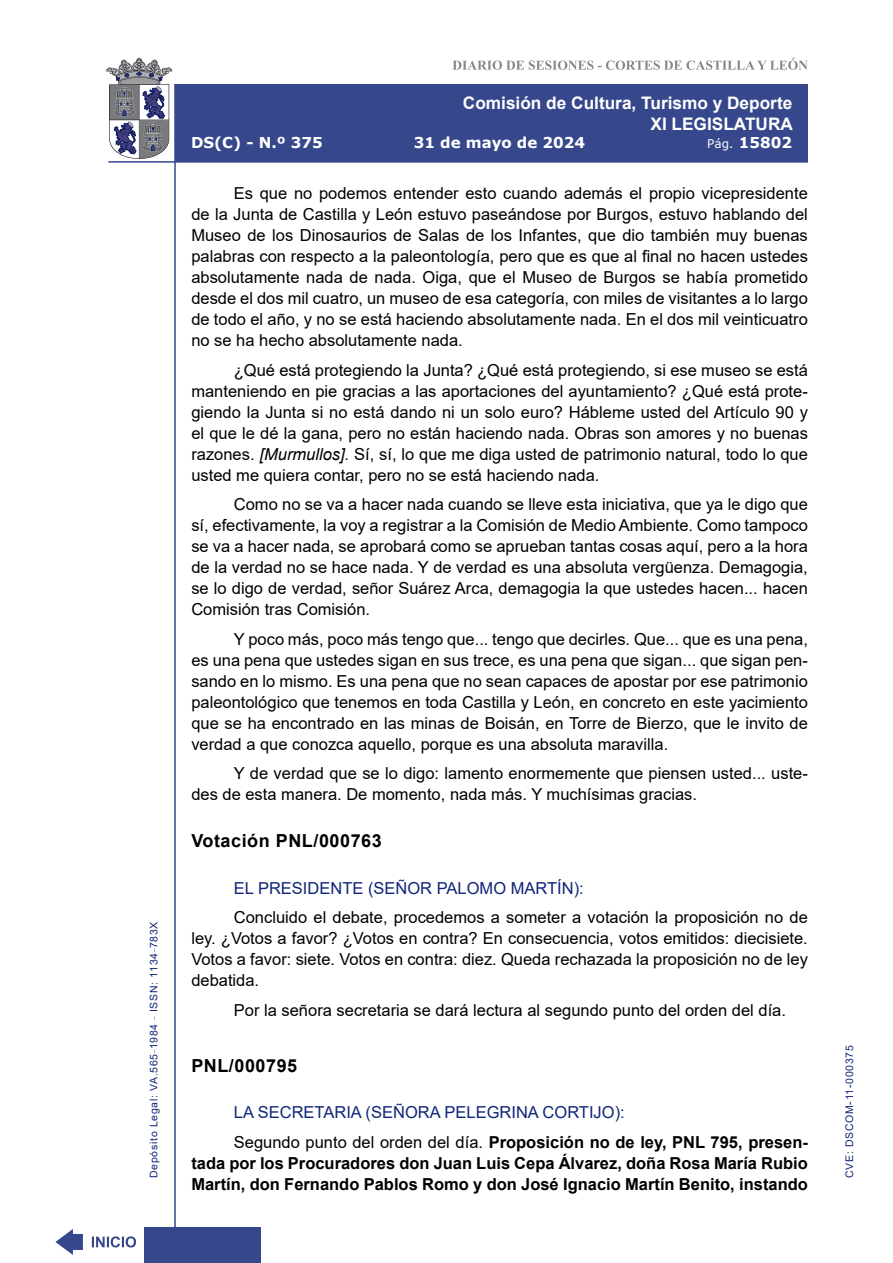
<style>
.page{position:relative;width:893px;height:1263px;background:#fff}
.page>*{position:absolute;margin:0;border:0;box-sizing:border-box;transform-origin:0 0}
.MarcadorSegundoNivel{font:700 18px "Arial";letter-spacing:.03em;color:#000}
.MarcadorPrimerNivel{font:700 18px "Arial";letter-spacing:.03em;color:#000}
.t1{font:700 17.25px/20.7px "Arial";color:#fff;text-align:right}
.t2{font:16.5px/21px "Arial";color:#000;text-align:justify}
.t3{font:700 16.5px/21px "Arial";color:#000;text-align:justify}
.Orador{font:16.5px "Arial";color:#122678}
.t4{font:700 15px "Verdana";color:#fff}
.t5{font:10.5px "Arial";letter-spacing:.065em;color:#122678}
.s1{font-weight:400;font-size:12px}
.s2{font-style:italic}
.s3{font-weight:400}
</style>
<div class="page">
<svg style="left:452px;top:58px;width:356px;height:12px"></svg>
<hr style="left:174px;top:84px;width:2px;height:1179px;background:#36478c">
<div style="left:144px;top:1227px;width:117px;height:36px;background:#36478c"></div>
<div style="left:175px;top:84px;width:633px;height:78px;background:#36478c"></div>
<hr style="left:108px;top:161px;width:700px;height:2px;background:#36478c">
<svg style="left:92px;top:1236px;width:44px;height:11px"></svg>
<svg style="left:55px;top:1229px;width:28px;height:26px"></svg>
<svg style="left:106px;top:58px;width:66px;height:101px"></svg>
<p class="t5" style="left:146px;top:1178px;width:258px;rotate:-90deg">Depósito Legal: VA.565<sup>_</sup>1984 <sup>_</sup> ISSN: 1134<sup>_</sup>783X</p>
<p class="t1" style="left:463px;top:93px;width:332px">Comisión de Cultura, Turismo y Deporte<br>XI LEGISLATURA</p>
<p class="t4" style="left:191px;top:132px;width:133px">DS(C) - N.º 375</p>
<p class="t4" style="left:414px;top:132px;width:173px">31 de mayo de 2024</p>
<p class="t4" style="left:707px;top:132px;width:86px"><span class="s1">Pág.</span> 15802</p>
<p class="t2" style="left:191px;top:183px;width:618px;text-indent:43px">Es que no podemos entender esto cuando además el propio vicepresidente de la Junta de Castilla y León estuvo paseándose por Burgos, estuvo hablando del Museo de los Dinosaurios de Salas de los Infantes, que dio también muy buenas palabras con respecto a la paleontología, pero que es que al final no hacen ustedes absolutamente nada de nada. Oiga, que el Museo de Burgos se había prometido desde el dos mil cuatro, un museo de esa categoría, con miles de visitantes a lo largo de todo el año, y no se está haciendo absolutamente nada. En el dos mil veinticuatro no se ha hecho absolutamente nada.</p>
<p class="t2" style="left:191px;top:359px;width:618px;text-indent:43px">¿Qué está protegiendo la Junta? ¿Qué está protegiendo, si ese museo se está manteniendo en pie gracias a las aportaciones del ayuntamiento? ¿Qué está prote&shy;giendo la Junta si no está dando ni un solo euro? Hábleme usted del Artículo 90 y el que le dé la gana, pero no están haciendo nada. Obras son amores y no buenas razones. <span class="s2">[Murmullos].</span> Sí, sí, lo que me diga usted de patrimonio natural, todo lo que usted me quiera contar, pero no se está haciendo nada.</p>
<p class="t2" style="left:191px;top:494px;width:618px;text-indent:43px">Como no se va a hacer nada cuando se lleve esta iniciativa, que ya le digo que sí, efectivamente, la voy a registrar a la Comisión de Medio Ambiente. Como tampoco se va a hacer nada, se aprobará como se aprueban tantas cosas aquí, pero a la hora de la verdad no se hace nada. Y de verdad es una absoluta vergüenza. Demagogia, se lo digo de verdad, señor Suárez Arca, demagogia la que ustedes hacen... hacen Comisión tras Comisión.</p>
<p class="t2" style="left:191px;top:628px;width:618px;text-indent:43px">Y poco más, poco más tengo que... tengo que decirles. Que... que es una pena, es una pena que ustedes sigan en sus trece, es una pena que sigan... que sigan pen&shy;sando en lo mismo. Es una pena que no sean capaces de apostar por ese patrimonio paleontológico que tenemos en toda Castilla y León, en concreto en este yacimiento que se ha encontrado en las minas de Boisán, en Torre de Bierzo, que le invito de verdad a que conozca aquello, porque es una absoluta maravilla.</p>
<p class="t2" style="left:191px;top:763px;width:618px;text-indent:43px">Y de verdad que se lo digo: lamento enormemente que piensen usted... uste&shy;des de esta manera. De momento, nada más. Y muchísimas gracias.</p>
<p class="MarcadorSegundoNivel" style="left:191px;top:828px;width:192px">Votación PNL/000763</p>
<p class="Orador" style="left:234px;top:877px;width:351px">EL PRESIDENTE (SEÑOR PALOMO MARTÍN):</p>
<p class="t2" style="left:191px;top:907px;width:618px;text-indent:43px">Concluido el debate, procedemos a someter a votación la proposición no de ley. ¿Votos a favor? ¿Votos en contra? En consecuencia, votos emitidos: diecisiete.<br>Votos a favor: siete. Votos en contra: diez. Queda rechazada la proposición no de ley debatida.</p>
<p class="t2" style="left:234px;top:999px;width:554px">Por la señora secretaria se dará lectura al segundo punto del orden del día.</p>
<p class="MarcadorPrimerNivel" style="left:191px;top:1052px;width:107px">PNL/000795</p>
<p class="Orador" style="left:234px;top:1101px;width:392px">LA SECRETARIA (SEÑORA PELEGRINA CORTIJO):</p>
<p class="t3" style="left:191px;top:1131px;width:618px;text-indent:43px"><span class="s3">Segundo punto del orden del día.</span> Proposición no de ley, PNL 795, presen&shy;tada por los Procuradores don Juan Luis Cepa Álvarez, doña Rosa María Rubio Martín, don Fernando Pablos Romo y don José Ignacio Martín Benito, instando</p>
<p class="t5" style="left:842px;top:1178px;width:134px;rotate:-90deg">CVE: DSCOM-11-000375</p>
</div>
